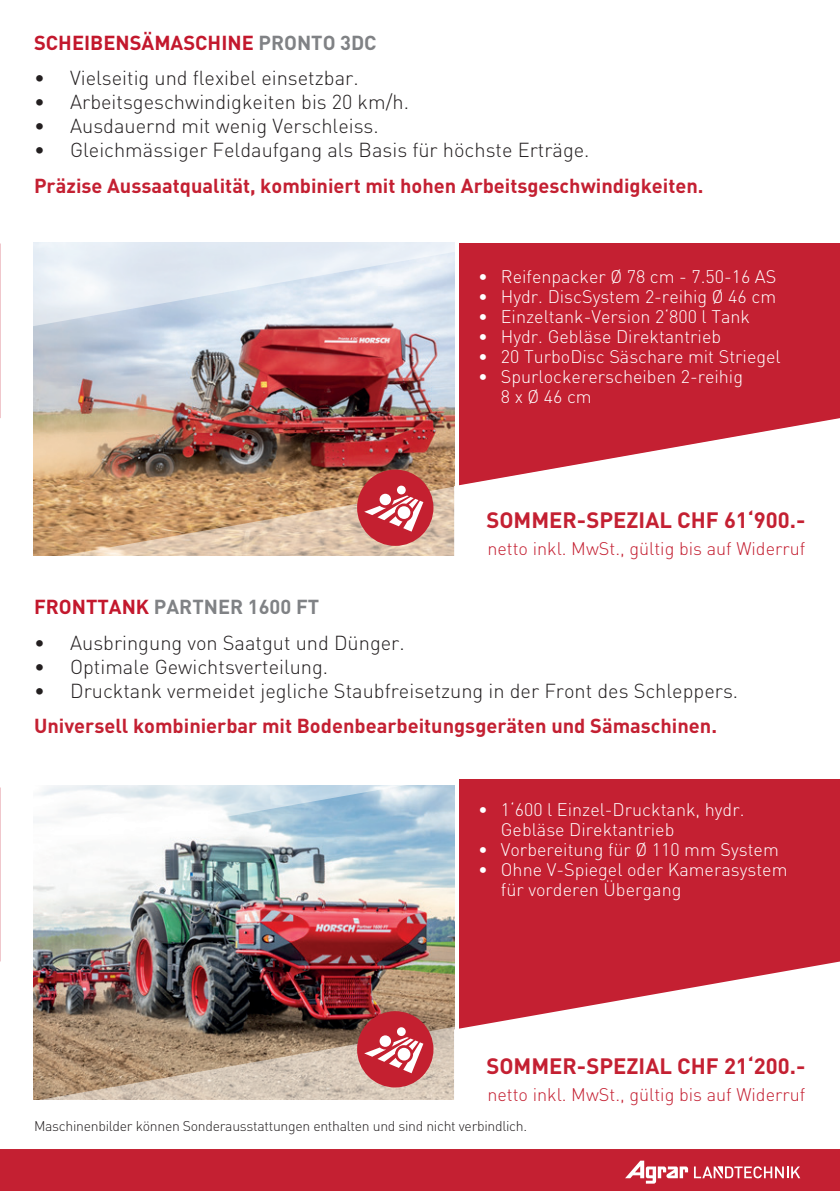
<style>
.page{position:relative;width:840px;height:1191px;background:#fff}
.page>*{position:absolute;margin:0;border:0;box-sizing:border-box;transform-origin:0 0}
.t1{font:700 22px "DIN";color:#c42032}
.t2{font:300 20px "DIN";color:#231f20}
.t3{font:700 20px "DIN";color:#c42032}
.t4{font:700 20px "DIN";color:#c3182d}
.t5{font:700 20px "DIN";color:#808285}
.t6{font:300 18px/20px "DIN";color:#fff}
.t7{font:300 18px "DIN";color:#c42032}
.t8{font:300 14px "DIN";letter-spacing:-.02em;color:#231f20}
.s1{color:#808285}
.s2{color:#c3182d}
</style>
<div class="page">
<img style="left:34px;top:329px;width:420px;height:66px">
<svg style="left:0;top:787px;width:1px;height:43px"></svg>
<svg style="left:33px;top:242px;width:422px;height:87px;fill:#e1e9f3"></svg>
<div style="left:459px;top:243px;width:380px;height:314px;background:#c42032"></div>
<img style="left:0;top:395px;width:455px;height:161px">
<svg style="left:357px;top:469px;width:76px;height:77px"></svg>
<div style="left:397px;top:485px;width:8px;height:9px;background:#fff;border-radius:50%"></div>
<svg style="left:454px;top:418px;width:385px;height:139px;fill:#fff"></svg>
<img style="left:34px;top:854px;width:420px;height:80px">
<svg style="left:33px;top:785px;width:422px;height:69px"></svg>
<div style="left:459px;top:779px;width:380px;height:319px;background:#c42032"></div>
<svg style="left:0;top:934px;width:839px;height:257px"></svg>
<p class="t4" style="left:34px;top:30px;width:344px">SCHEIBENSÄMASCHINE <span class="s1">PRONTO 3DC</span></p>
<p class="t2" style="left:34px;top:66px;width:326px">• Vielseitig und flexibel einsetzbar.</p>
<p class="t2" style="left:34px;top:90px;width:376px">• Arbeitsgeschwindigkeiten bis 20 km/h.</p>
<p class="t2" style="left:34px;top:114px;width:346px">• Ausdauernd mit wenig Verschleiss.</p>
<p class="t2" style="left:34px;top:138px;width:556px">• Gleichmässiger Feldaufgang als Basis für höchste Erträge.</p>
<p class="t3" style="left:34px;top:172px;width:670px">Präzise Aussaatqualität, kombiniert mit hohen Arbeitsgeschwindigkeiten.</p>
<p class="t6" style="left:478px;top:266px;width:299px">• Reifenpacker Ø 78 cm - 7.50-16 AS</p>
<p class="t6" style="left:478px;top:286px;width:299px">• Hydr. DiscSystem 2-reihig Ø 46 cm</p>
<p class="t6" style="left:478px;top:306px;width:273px">• Einzeltank-Version 2‘800 l Tank</p>
<p class="t6" style="left:478px;top:326px;width:244px">• Hydr. Gebläse Direktantrieb</p>
<p class="t6" style="left:478px;top:346px;width:304px">• 20 TurboDisc Säschare mit Striegel</p>
<p class="t6" style="left:500px;top:366px;width:243px;text-indent:-23px">• Spurlockererscheiben 2-reihig<br>8 x Ø 46 cm</p>
<p class="t1" style="left:486px;top:506px;width:320px">SOMMER-SPEZIAL CHF 61‘900.-</p>
<p class="t7" style="left:487px;top:538px;width:319px">netto inkl. MwSt., gültig bis auf Widerruf</p>
<p class="t5" style="left:34px;top:594px;width:286px"><span class="s2">FRONTTANK</span> PARTNER 1600 FT</p>
<p class="t2" style="left:34px;top:630px;width:372px">• Ausbringung von Saatgut und Dünger.</p>
<p class="t2" style="left:34px;top:654px;width:295px">• Optimale Gewichtsverteilung.</p>
<p class="t2" style="left:34px;top:678px;width:705px">• Drucktank vermeidet jegliche Staubfreisetzung in der Front des Schleppers.</p>
<p class="t3" style="left:34px;top:713px;width:684px">Universell kombinierbar mit Bodenbearbeitungsgeräten und Sämaschinen.</p>
<p class="t6" style="left:500px;top:799px;width:245px;text-indent:-23px">• 1‘600 l Einzel-Drucktank, hydr.<br>Gebläse Direktantrieb</p>
<p class="t6" style="left:478px;top:839px;width:302px">• Vorbereitung für Ø 110 mm System</p>
<p class="t6" style="left:500px;top:859px;width:288px;text-indent:-23px">• Ohne V-Spiegel oder Kamerasystem für vorderen Übergang</p>
<p class="t1" style="left:486px;top:1051px;width:320px">SOMMER-SPEZIAL CHF 21‘200.-</p>
<p class="t7" style="left:487px;top:1083px;width:319px">netto inkl. MwSt., gültig bis auf Widerruf</p>
<p class="t8" style="left:34px;top:1117px;width:494px">Maschinenbilder können Sonderausstattungen enthalten und sind nicht verbindlich.</p>
</div>
